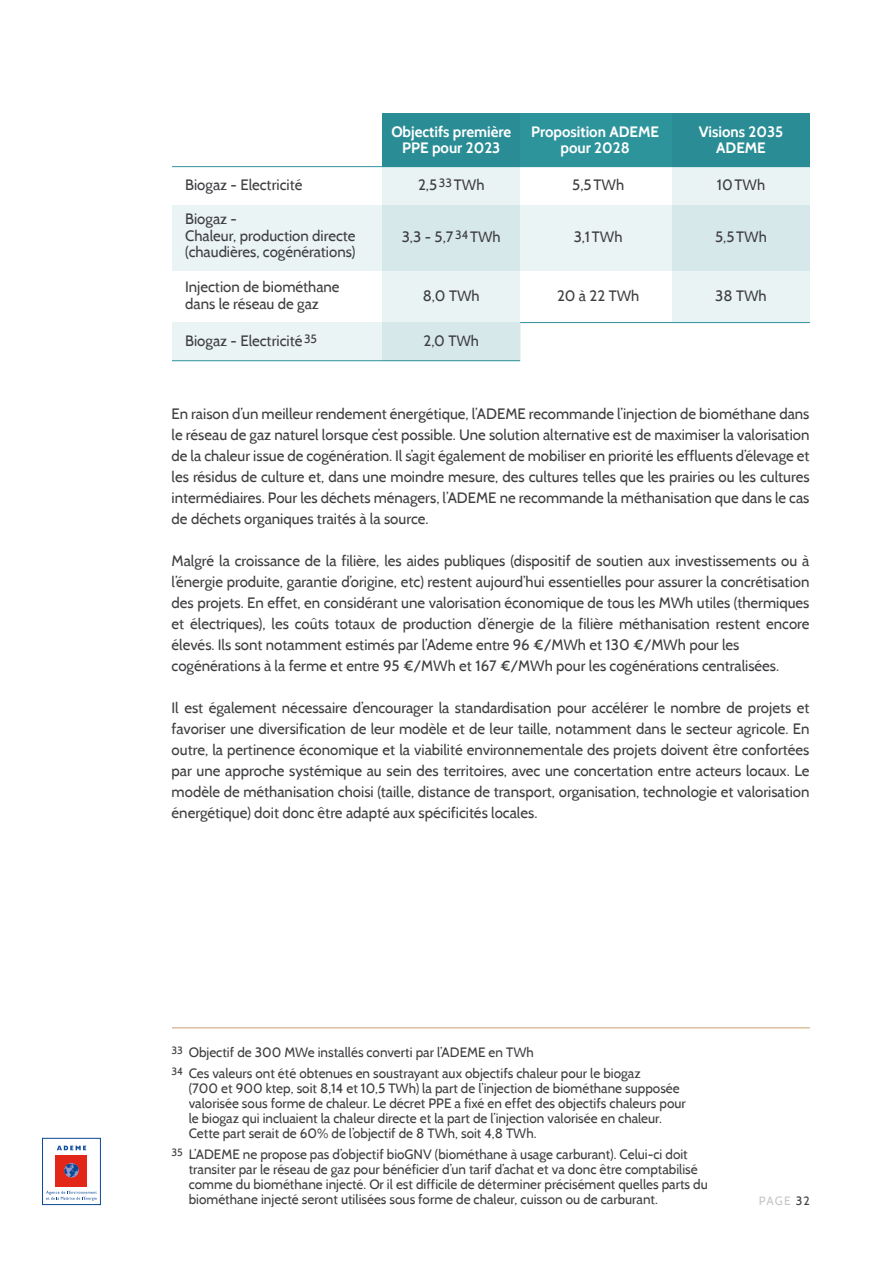
<style>
.page{position:relative;width:893px;height:1263px;background:#fff}
.page>*{position:absolute;margin:0;border:0;box-sizing:border-box;transform-origin:0 0}
.t1{font:15px/21px "Cabin";color:#3e3d40}
.t2{font:700 15px/16.5px "Cabin";color:#fff;text-align:center}
.t3{font:13.5px/15px "Cabin";color:#3e3d40}
.t4{font:12px "Cabin";letter-spacing:.095em;color:#c6c7c8}
.s1{color:#3e3d40}
</style>
<div class="page">
<hr style="left:172px;top:1027px;width:638px;height:1px;background:#c99f6e">
<div style="left:382px;top:113px;width:428px;height:54px;background:#2a8d95"></div>
<hr style="left:172px;top:166px;width:638px;height:1px;background:#2e949c">
<div style="left:172px;top:205px;width:638px;height:65px;background:#eaf4f5"></div>
<div style="left:172px;top:323px;width:348px;height:38px;background:#eaf4f5"></div>
<svg style="left:382px;top:167px;width:138px;height:194px;background:#ddecee"></svg>
<svg style="left:672px;top:167px;width:138px;height:155px;background:#e0eeef"></svg>
<hr style="left:520px;top:322px;width:290px;height:1px;background:#2e949c">
<div style="left:42px;top:1138px;width:59px;height:67px;background:#fff;border:1px solid #0a4997"></div>
<div style="left:56px;top:1155px;width:31px;height:31px;background:#e22718"></div>
<svg style="left:64px;top:1163px;width:15px;height:14px"></svg>
<svg style="left:57px;top:1146px;width:29px;height:4px"></svg>
<svg style="left:46px;top:1191px;width:51px;height:10px"></svg>
<p class="t2" style="left:391px;top:123px;width:121px">Objectifs première<br>PPE pour 2023</p>
<p class="t2" style="left:699px;top:123px;width:86px">Visions 2035<br>ADEME</p>
<p class="t2" style="left:531px;top:123px;width:129px">Proposition ADEME pour 2028</p>
<p class="t1" style="left:185px;top:174px;width:119px">Biogaz - Electricité</p>
<p class="t1" style="left:418px;top:174px;width:68px">2,5 <sup>33</sup> TWh</p>
<p class="t1" style="left:572px;top:174px;width:53px">5,5TWh</p>
<p class="t1" style="left:717px;top:174px;width:50px">10TWh</p>
<p class="t1" style="left:185px;top:211px;width:172px;line-height:16.5px">Biogaz -<br>Chaleur, production directe (chaudières, cogénérations)</p>
<p class="t1" style="left:185px;top:278px;width:156px;line-height:16.5px">Injection de biométhane dans le réseau de gaz</p>
<p class="t1" style="left:402px;top:226px;width:100px">3,3 - 5,7 <sup>34</sup> TWh</p>
<p class="t1" style="left:574px;top:226px;width:50px">3,1TWh</p>
<p class="t1" style="left:715px;top:226px;width:53px">5,5TWh</p>
<p class="t1" style="left:423px;top:285px;width:58px">8,0 TWh</p>
<p class="t1" style="left:557px;top:285px;width:84px">20 à 22 TWh</p>
<p class="t1" style="left:715px;top:285px;width:53px">38 TWh</p>
<p class="t1" style="left:185px;top:330px;width:133px">Biogaz - Electricité <sup>35</sup></p>
<p class="t1" style="left:423px;top:330px;width:57px">2,0 TWh</p>
<p class="t1" style="left:172px;top:403px;width:639px;text-align:justify">En raison d’un meilleur rendement énergétique, l’ADEME recommande l’injection de biométhane dans le réseau de gaz naturel lorsque c’est possible. Une solution alternative est de maximiser la valorisation de la chaleur issue de cogénération. Il s’agit également de mobiliser en priorité les effluents d’élevage et les résidus de culture et, dans une moindre mesure, des cultures telles que les prairies ou les cultures intermédiaires. Pour les déchets ménagers, l’ADEME ne recommande la méthanisation que dans le cas de déchets organiques traités à la source.</p>
<p class="t1" style="left:172px;top:550px;width:639px">Malgré la croissance de la filière, les aides publiques (dispositif de soutien aux investissements ou à l’énergie produite, garantie d’origine, etc) restent aujourd’hui essentielles pour assurer la concrétisation des projets. En effet, en considérant une valorisation économique de tous les MWh utiles (thermiques et électriques), les coûts totaux de production d’énergie de la filière méthanisation restent encore élevés. Ils sont notamment estimés par l’Ademe entre 96 €/MWh et 130 €/MWh pour les cogénérations à la ferme et entre 95 €/MWh et 167 €/MWh pour les cogénérations centralisées.</p>
<p class="t1" style="left:172px;top:697px;width:639px;text-align:justify">Il est également nécessaire d’encourager la standardisation pour accélérer le nombre de projets et favoriser une diversification de leur modèle et de leur taille, notamment dans le secteur agricole. En outre, la pertinence économique et la viabilité environnementale des projets doivent être confortées par une approche systémique au sein des territoires, avec une concertation entre acteurs locaux. Le modèle de méthanisation choisi (taille, distance de transport, organisation, technologie et valorisation énergétique) doit donc être adapté aux spécificités locales.</p>
<p class="t3" style="left:171px;top:1042px;width:471px;line-height:21px"><sup>33</sup> Objectif de 300 MWe installés converti par l’ADEME en TWh<br><sup>34</sup> Ces valeurs ont été obtenues en soustrayant aux objectifs chaleur pour le biogaz</p>
<p class="t3" style="left:189px;top:1081px;width:499px">(700 et 900 ktep, soit 8,14 et 10,5 TWh) la part de l’injection de biométhane supposée valorisée sous forme de chaleur. Le décret PPE a fixé en effet des objectifs chaleurs pour le biogaz qui incluaient la chaleur directe et la part de l’injection valorisée en chaleur.<br>Cette part serait de 60% de l’objectif de 8 TWh, soit 4,8 TWh.</p>
<p class="t3" style="left:189px;top:1147px;width:521px;text-indent:-17px"><sup>35</sup> L’ADEME ne propose pas d’objectif bioGNV (biométhane à usage carburant). Celui-ci doit transiter par le réseau de gaz pour bénéficier d’un tarif d’achat et va donc être comptabilisé comme du biométhane injecté. Or il est difficile de déterminer précisément quelles parts du biométhane injecté seront utilisées sous forme de chaleur, cuisson ou de carburant.</p>
<p class="t4" style="left:759px;top:1193px;width:53px">PAGE <span class="s1">32</span></p>
</div>
